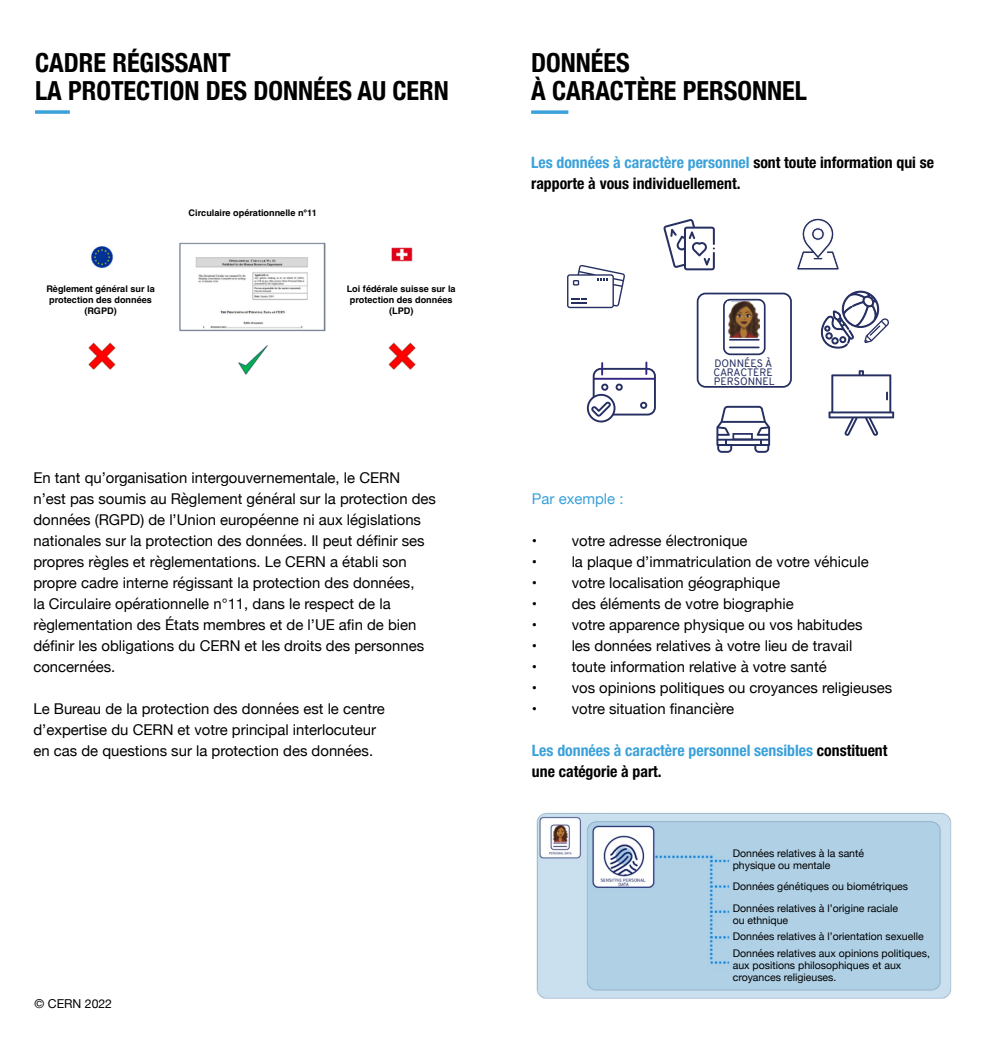
<style>
.page{position:relative;width:993px;height:1042px;background:#fff}
.page>*{position:absolute;margin:0;border:0;box-sizing:border-box;transform-origin:0 0}
.Intertitre_Petit_2_c{font:700 condensed 26.25px/28px "Helvetica Neue";color:#000}
.texte{font:700 condensed 15.75px/21px "Helvetica Neue";color:#000}
.texte-2{font:700 condensed 15.75px/21px "Helvetica Neue";color:#3aa1da}
.texte-3{font:14.88px/21px "Helvetica Neue";color:#000}
.texte-4{font:14.88px "Helvetica Neue";color:#3aa1da}
.texte-5{font:12.25px "Helvetica Neue";color:#000}
.texte-6{font:10.5px/12.2px "Helvetica Neue";color:#000}
.t1{font:10.5px/8.8px "Overpass";color:#262f61}
.t2{font:700 9.1px/10.8px "Helvetica";color:#000;text-align:center}
.s1{color:#3aa1da}
.s2{color:#000}
</style>
<div class="page">
<svg style="left:35px;top:110px;width:35px;height:4px"></svg>
<svg style="left:531px;top:110px;width:37px;height:4px"></svg>
<img style="left:88px;top:242px;width:328px;height:133px">
<div style="left:339px;top:274px;width:122px;height:53px;background:#fff"></div>
<div style="left:33px;top:271px;width:135px;height:50px;background:#fff"></div>
<div style="left:696px;top:293px;width:95px;height:95px;border:2px solid #262f61;border-radius:8px"></div>
<svg style="left:828px;top:370px;width:65px;height:66px"></svg>
<svg style="left:796px;top:218px;width:43px;height:52px"></svg>
<svg style="left:663px;top:219px;width:51px;height:51px"></svg>
<svg style="left:567px;top:265px;width:58px;height:43px"></svg>
<div style="left:592px;top:368px;width:63px;height:47px;border:2px solid #262f61;border-radius:7px"></div>
<svg style="left:601px;top:363px;width:2px;height:12px"></svg>
<svg style="left:645px;top:362px;width:2px;height:12px"></svg>
<div style="left:601px;top:383px;width:7px;height:8px;border:2px solid #262f61;border-radius:50%"></div>
<div style="left:615px;top:383px;width:7px;height:8px;border:2px solid #262f61;border-radius:50%"></div>
<div style="left:640px;top:402px;width:7px;height:7px;border:2px solid #262f61;border-radius:50%"></div>
<hr style="left:593px;top:378px;width:61px;height:2px;background:#312783">
<svg style="left:587px;top:395px;width:27px;height:26px"></svg>
<div style="left:586px;top:394px;width:29px;height:28px;border:2px solid #262f61;border-radius:50%"></div>
<svg style="left:591px;top:401px;width:19px;height:16px"></svg>
<svg style="left:820px;top:291px;width:68px;height:58px"></svg>
<svg style="left:716px;top:406px;width:53px;height:47px"></svg>
<div style="left:722px;top:299px;width:43px;height:56px;border:2px solid #262f61;border-radius:6px"></div>
<hr style="left:729px;top:339px;width:29px;height:2px;background:#262f61">
<hr style="left:729px;top:346px;width:29px;height:2px;background:#262f61">
<img style="left:727px;top:301px;width:32px;height:36px">
<img style="left:536px;top:812px;width:416px;height:187px">
<div style="left:732px;top:849px;width:171px;height:136px;background:#b0d0e5"></div>
<p class="Intertitre_Petit_2_c" style="left:35px;top:47px;width:415px">CADRE RÉGISSANT<br>LA PROTECTION DES DONNÉES AU CERN</p>
<p class="Intertitre_Petit_2_c" style="left:531px;top:47px;width:277px">DONNÉES<br>À CARACTÈRE PERSONNEL</p>
<p class="t2" style="left:188px;top:208px;width:130px">Circulaire opérationnelle n°11</p>
<p class="t2" style="left:46px;top:285px;width:110px">Règlement général sur la protection des données (RGPD)</p>
<p class="t2" style="left:346px;top:285px;width:110px">Loi fédérale suisse sur la protection des données (LPD)</p>
<p class="texte-3" style="left:33px;top:468px;width:404px">En tant qu’organisation intergouvernementale, le CERN n’est pas soumis au Règlement général sur la protection des données (RGPD) de l’Union européenne ni aux législations nationales sur la protection des données. Il peut définir ses propres règles et règlementations. Le CERN a établi son propre cadre interne régissant la protection des données,<br>la Circulaire opérationnelle n°11, dans le respect de la règlementation des États membres et de l’UE afin de bien définir les obligations du CERN et les droits des personnes concernées.</p>
<p class="texte-3" style="left:33px;top:699px;width:353px">Le Bureau de la protection des données est le centre d’expertise du CERN et votre principal interlocuteur en cas de questions sur la protection des données.</p>
<p class="texte-5" style="left:35px;top:995px;width:79px">© CERN 2022</p>
<p class="texte" style="left:531px;top:152px;width:404px"><span class="s1">Les données à caractère personnel</span> sont toute information qui se rapporte à vous individuellement.</p>
<p class="t1" style="left:713px;top:359px;width:63px">DONNÉES À<br>CARACTÈRE<br>PERSONNEL</p>
<p class="texte-4" style="left:531px;top:488px;width:93px">Par exemple :</p>
<p class="texte-3" style="left:531px;top:531px;width:217px">• votre adresse électronique</p>
<p class="texte-3" style="left:531px;top:552px;width:338px">• la plaque d’immatriculation de votre véhicule</p>
<p class="texte-3" style="left:531px;top:573px;width:249px">• votre localisation géographique</p>
<p class="texte-3" style="left:531px;top:594px;width:263px">• des éléments de votre biographie</p>
<p class="texte-3" style="left:531px;top:615px;width:332px">• votre apparence physique ou vos habitudes</p>
<p class="texte-3" style="left:531px;top:636px;width:322px">• les données relatives à votre lieu de travail</p>
<p class="texte-3" style="left:531px;top:657px;width:296px">• toute information relative à votre santé</p>
<p class="texte-3" style="left:531px;top:678px;width:362px">• vos opinions politiques ou croyances religieuses</p>
<p class="texte-3" style="left:531px;top:699px;width:203px">• votre situation financière</p>
<p class="texte-2" style="left:531px;top:740px;width:357px">Les données à caractère personnel sensibles <span class="s2">constituent une catégorie à part.</span></p>
<p class="texte-6" style="left:732px;top:847px;width:133px">Données relatives à la santé physique ou mentale</p>
<p class="texte-6" style="left:732px;top:880px;width:177px">Données génétiques ou biométriques</p>
<p class="texte-6" style="left:732px;top:902px;width:167px">Données relatives à l’origine raciale ou ethnique</p>
<p class="texte-6" style="left:732px;top:931px;width:192px">Données relatives à l’orientation sexuelle</p>
<p class="texte-6" style="left:732px;top:947px;width:199px">Données relatives aux opinions politiques, aux positions philosophiques et aux croyances religieuses.</p>
</div>
